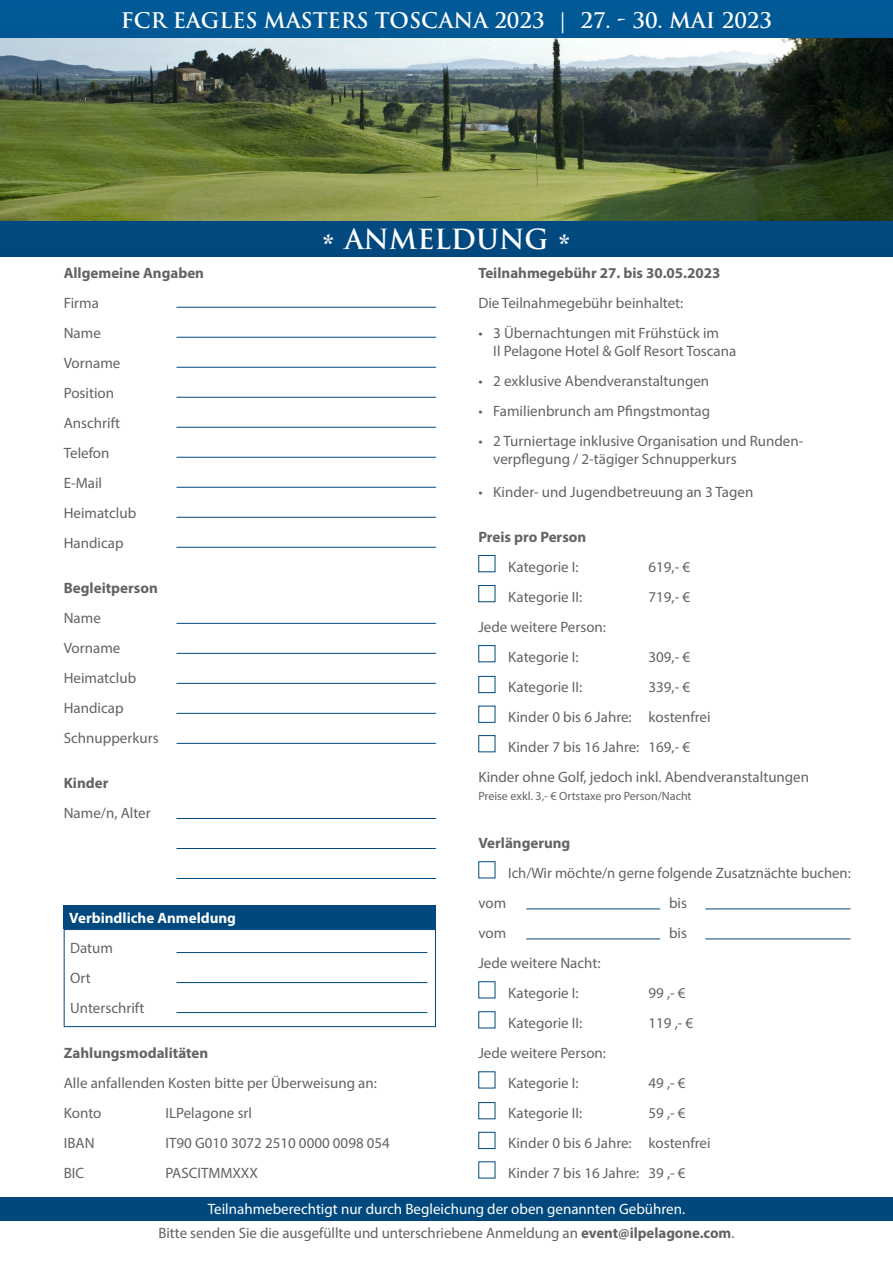
<style>
.page{position:relative;width:893px;height:1263px;background:#fff}
.page>*{position:absolute;margin:0;border:0;box-sizing:border-box;transform-origin:0 0}
.t1{font:700 27px "Trajan Pro";color:#fff}
.t2{font:700 21px "Trajan Pro";color:#fff}
.t3{font:15px "Myriad Pro";color:#636366}
.t4{font:700 15px "Myriad Pro";color:#636366}
.t5{font:15px "Myriad Pro";color:#fff}
.t6{font:700 15px "Myriad Pro";color:#fff}
.t7{font:12px "Myriad Pro";color:#636366}
.s1{font-size:33px}
.s2{font-weight:700}
</style>
<div class="page">
<div style="left:0;top:1197px;width:893px;height:23px;background:#01487e"></div>
<div style="left:64px;top:906px;width:372px;height:23px;background:#01487e"></div>
<hr style="left:176px;top:307px;width:260px;height:1px;background:#01487e">
<hr style="left:176px;top:337px;width:260px;height:1px;background:#01487e">
<hr style="left:176px;top:367px;width:260px;height:1px;background:#01487e">
<hr style="left:176px;top:397px;width:260px;height:1px;background:#01487e">
<hr style="left:176px;top:427px;width:260px;height:1px;background:#01487e">
<hr style="left:176px;top:457px;width:260px;height:1px;background:#01487e">
<hr style="left:176px;top:487px;width:260px;height:1px;background:#01487e">
<hr style="left:176px;top:517px;width:260px;height:1px;background:#01487e">
<hr style="left:176px;top:547px;width:260px;height:1px;background:#01487e">
<hr style="left:176px;top:623px;width:260px;height:1px;background:#01487e">
<hr style="left:176px;top:653px;width:260px;height:1px;background:#01487e">
<hr style="left:176px;top:683px;width:260px;height:1px;background:#01487e">
<hr style="left:176px;top:713px;width:260px;height:1px;background:#01487e">
<hr style="left:176px;top:743px;width:260px;height:1px;background:#01487e">
<hr style="left:176px;top:818px;width:260px;height:1px;background:#01487e">
<hr style="left:176px;top:848px;width:260px;height:1px;background:#01487e">
<hr style="left:176px;top:878px;width:260px;height:1px;background:#01487e">
<hr style="left:176px;top:952px;width:251px;height:1px;background:#01487e">
<hr style="left:176px;top:982px;width:251px;height:1px;background:#01487e">
<hr style="left:176px;top:1012px;width:251px;height:1px;background:#01487e">
<div style="left:64px;top:929px;width:372px;height:98px;border:1px solid #01487e"></div>
<hr style="left:526px;top:908px;width:134px;height:1px;background:#01487e">
<hr style="left:526px;top:938px;width:134px;height:1px;background:#01487e">
<hr style="left:705px;top:908px;width:145px;height:1px;background:#01487e">
<hr style="left:705px;top:938px;width:145px;height:1px;background:#01487e">
<div style="left:478px;top:585px;width:17px;height:17px;border:1px solid #01487e"></div>
<div style="left:478px;top:1011px;width:17px;height:17px;border:1px solid #01487e"></div>
<div style="left:478px;top:676px;width:17px;height:17px;border:1px solid #01487e"></div>
<div style="left:478px;top:1102px;width:17px;height:17px;border:1px solid #01487e"></div>
<div style="left:478px;top:555px;width:17px;height:17px;border:1px solid #01487e"></div>
<div style="left:478px;top:981px;width:17px;height:17px;border:1px solid #01487e"></div>
<div style="left:478px;top:645px;width:17px;height:17px;border:1px solid #01487e"></div>
<div style="left:478px;top:735px;width:17px;height:17px;border:1px solid #01487e"></div>
<div style="left:478px;top:706px;width:17px;height:17px;border:1px solid #01487e"></div>
<div style="left:478px;top:1132px;width:17px;height:17px;border:1px solid #01487e"></div>
<div style="left:478px;top:861px;width:17px;height:17px;border:1px solid #01487e"></div>
<svg style="left:0;top:0;width:893px;height:256px;background:#025189"></svg>
<img style="left:0;top:38px;width:893px;height:182px">
<p class="t2" style="left:121px;top:8px;width:653px">FCR EAGLES MASTERS TOSCANA 2023 | 27. - 30. MAI 2023</p>
<p class="t1" style="left:322px;top:222px;width:250px"><span class="s1">*</span> ANMELDUNG <span class="s1">*</span></p>
<p class="t4" style="left:64px;top:263px;width:142px">Allgemeine Angaben</p>
<p class="t3" style="left:64px;top:294px;width:37px">Firma</p>
<p class="t3" style="left:64px;top:324px;width:39px">Name</p>
<p class="t3" style="left:64px;top:354px;width:58px">Vorname</p>
<p class="t3" style="left:64px;top:384px;width:52px">Position</p>
<p class="t3" style="left:64px;top:414px;width:58px">Anschrift</p>
<p class="t3" style="left:64px;top:444px;width:47px">Telefon</p>
<p class="t3" style="left:64px;top:474px;width:40px">E-Mail</p>
<p class="t3" style="left:64px;top:504px;width:74px">Heimatclub</p>
<p class="t3" style="left:64px;top:534px;width:61px">Handicap</p>
<p class="t4" style="left:64px;top:578px;width:96px">Begleitperson</p>
<p class="t3" style="left:64px;top:609px;width:39px">Name</p>
<p class="t3" style="left:64px;top:639px;width:58px">Vorname</p>
<p class="t3" style="left:64px;top:669px;width:74px">Heimatclub</p>
<p class="t3" style="left:64px;top:699px;width:61px">Handicap</p>
<p class="t3" style="left:64px;top:729px;width:96px">Schnupperkurs</p>
<p class="t4" style="left:64px;top:773px;width:46px">Kinder</p>
<p class="t3" style="left:64px;top:804px;width:88px">Name/n, Alter</p>
<p class="t4" style="left:478px;top:263px;width:244px">Teilnahmegebühr 27. bis 30.05.2023</p>
<p class="t3" style="left:478px;top:294px;width:206px">Die Teilnahmegebühr beinhaltet:</p>
<p class="t3" style="left:478px;top:324px;width:242px">• 3 Übernachtungen mit Frühstück im</p>
<p class="t3" style="left:493px;top:342px;width:245px">Il Pelagone Hotel &amp; Golf Resort Toscana</p>
<p class="t3" style="left:478px;top:372px;width:232px">• 2 exklusive Abendveranstaltungen</p>
<p class="t3" style="left:478px;top:402px;width:233px">• Familienbrunch am Pfingstmontag</p>
<p class="t3" style="left:478px;top:432px;width:326px">• 2 Turniertage inklusive Organisation und Runden-</p>
<p class="t3" style="left:493px;top:450px;width:245px">verpflegung / 2-tägiger Schnupperkurs</p>
<p class="t3" style="left:478px;top:483px;width:276px">• Kinder- und Jugendbetreuung an 3 Tagen</p>
<p class="t4" style="left:478px;top:527px;width:109px">Preis pro Person</p>
<p class="t3" style="left:508px;top:558px;width:72px">Kategorie I:</p>
<p class="t3" style="left:648px;top:558px;width:43px">619,- €</p>
<p class="t3" style="left:508px;top:588px;width:75px">Kategorie II:</p>
<p class="t3" style="left:648px;top:588px;width:43px">719,- €</p>
<p class="t3" style="left:478px;top:618px;width:129px">Jede weitere Person:</p>
<p class="t3" style="left:508px;top:648px;width:72px">Kategorie I:</p>
<p class="t3" style="left:648px;top:648px;width:43px">309,- €</p>
<p class="t3" style="left:508px;top:678px;width:75px">Kategorie II:</p>
<p class="t3" style="left:648px;top:678px;width:43px">339,- €</p>
<p class="t3" style="left:508px;top:708px;width:204px">Kinder 0 bis 6 Jahre: kostenfrei</p>
<p class="t3" style="left:508px;top:738px;width:183px">Kinder 7 bis 16 Jahre: 169,- €</p>
<p class="t3" style="left:478px;top:768px;width:332px">Kinder ohne Golf, jedoch inkl. Abendveranstaltungen</p>
<p class="t7" style="left:478px;top:789px;width:215px">Preise exkl. 3,- € Ortstaxe pro Person/Nacht</p>
<p class="t4" style="left:478px;top:833px;width:93px">Verlängerung</p>
<p class="t3" style="left:508px;top:864px;width:344px">Ich/Wir möchte/n gerne folgende Zusatznächte buchen:</p>
<p class="t3" style="left:478px;top:894px;width:29px">vom</p>
<p class="t3" style="left:669px;top:894px;width:19px">bis</p>
<p class="t3" style="left:478px;top:924px;width:29px">vom</p>
<p class="t3" style="left:669px;top:924px;width:19px">bis</p>
<p class="t3" style="left:478px;top:954px;width:124px">Jede weitere Nacht:</p>
<p class="t3" style="left:508px;top:984px;width:72px">Kategorie I:</p>
<p class="t3" style="left:648px;top:984px;width:39px">99 ,- €</p>
<p class="t3" style="left:508px;top:1014px;width:75px">Kategorie II:</p>
<p class="t3" style="left:648px;top:1014px;width:46px">119 ,- €</p>
<p class="t3" style="left:478px;top:1044px;width:129px">Jede weitere Person:</p>
<p class="t3" style="left:508px;top:1074px;width:72px">Kategorie I:</p>
<p class="t3" style="left:648px;top:1074px;width:39px">49 ,- €</p>
<p class="t3" style="left:508px;top:1104px;width:75px">Kategorie II:</p>
<p class="t3" style="left:648px;top:1104px;width:39px">59 ,- €</p>
<p class="t3" style="left:508px;top:1134px;width:204px">Kinder 0 bis 6 Jahre: kostenfrei</p>
<p class="t3" style="left:508px;top:1164px;width:179px">Kinder 7 bis 16 Jahre: 39 ,- €</p>
<p class="t6" style="left:69px;top:908px;width:168px">Verbindliche Anmeldung</p>
<p class="t3" style="left:70px;top:939px;width:44px">Datum</p>
<p class="t3" style="left:70px;top:969px;width:22px">Ort</p>
<p class="t3" style="left:70px;top:999px;width:76px">Unterschrift</p>
<p class="t4" style="left:64px;top:1043px;width:146px">Zahlungsmodalitäten</p>
<p class="t3" style="left:64px;top:1074px;width:315px">Alle anfallenden Kosten bitte per Überweisung an:</p>
<p class="t3" style="left:64px;top:1104px;width:39px">Konto</p>
<p class="t3" style="left:165px;top:1104px;width:88px">ILPelagone srl</p>
<p class="t3" style="left:64px;top:1134px;width:32px">IBAN</p>
<p class="t3" style="left:165px;top:1134px;width:226px">IT90 G010 3072 2510 0000 0098 054</p>
<p class="t3" style="left:64px;top:1164px;width:22px">BIC</p>
<p class="t3" style="left:165px;top:1164px;width:94px">PASCITMMXXX</p>
<p class="t5" style="left:208px;top:1199px;width:479px">Teilnahmeberechtigt nur durch Begleichung der oben genannten Gebühren.</p>
<p class="t3" style="left:159px;top:1223px;width:577px">Bitte senden Sie die ausgefüllte und unterschriebene Anmeldung an <span class="s2">event@ilpelagone.com</span>.</p>
</div>
